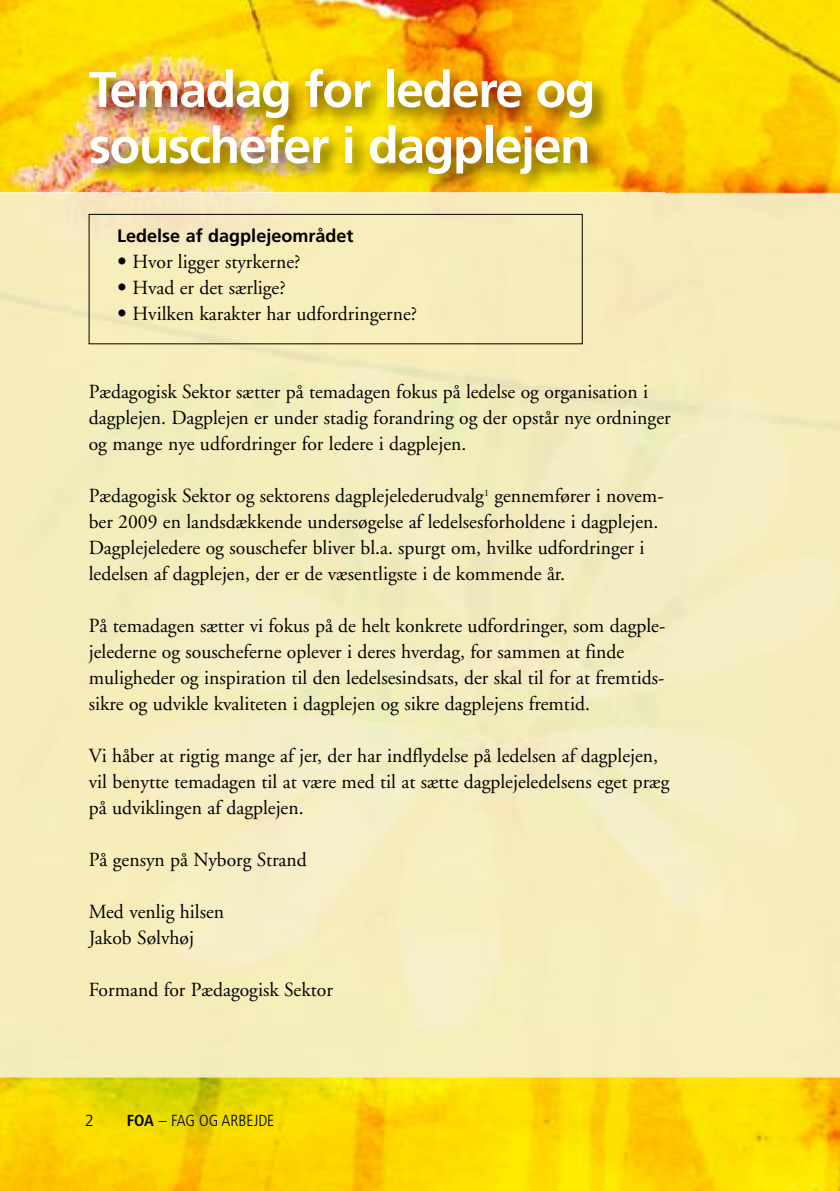
<style>
.page{position:relative;width:840px;height:1191px;background:#fff}
.page>*{position:absolute;margin:0;border:0;box-sizing:border-box;transform-origin:0 0}
.t1{font:700 50px/56px "Frutiger";letter-spacing:-.03em;color:#fff}
.t2{font:20px/26px "Adobe Garamond";color:#000}
.t3{font:700 18px "Frutiger";color:#000}
.t4{font:300 condensed 16px "Frutiger";color:#000}
.t5{font:300 16px "Frutiger";color:#000}
.s1{font-family:"Bauer Bodoni Std";font-weight:900}
.s2{font-weight:700}
</style>
<div class="page">
<img style="left:0;top:0;width:839px;height:1191px">
<img style="left:68px;top:56px;width:596px;height:137px">
<img style="left:0;top:193px;width:664px;height:1px">
<img style="left:0;top:194px;width:839px;height:883px">
<div style="left:89px;top:214px;width:493px;height:130px;border:1px solid #000"></div>
<h1 class="t1" style="left:89px;top:65px;width:508px">Temadag for ledere og souschefer i dagplejen</h1>
<p class="t3" style="left:117px;top:228px;width:238px">Ledelse af dagplejeområdet</p>
<p class="t2" style="left:117px;top:250px;width:185px"><span class="s1">•</span> Hvor ligger styrkerne?</p>
<p class="t2" style="left:117px;top:276px;width:170px"><span class="s1">•</span> Hvad er det særlige?</p>
<p class="t2" style="left:117px;top:302px;width:301px"><span class="s1">•</span> Hvilken karakter har udfordringerne?</p>
<p class="t2" style="left:89px;top:380px;width:583px">Pædagogisk Sektor sætter på temadagen fokus på ledelse og organisation i dagplejen. Dagplejen er under stadig forandring og der opstår nye ordninger og mange nye udfordringer for ledere i dagplejen.</p>
<p class="t2" style="left:89px;top:484px;width:576px">Pædagogisk Sektor og sektorens dagplejelederudvalg<sup>1</sup> gennemfører i novem&shy;ber 2009 en landsdækkende undersøgelse af ledelsesforholdene i dagplejen.<br>Dagplejeledere og souschefer bliver bl.a. spurgt om, hvilke udfordringer i ledelsen af dagplejen, der er de væsentligste i de kommende år.</p>
<p class="t2" style="left:89px;top:614px;width:577px">På temadagen sætter vi fokus på de helt konkrete udfordringer, som dagple&shy;jelederne og souscheferne oplever i deres hverdag, for sammen at finde muligheder og inspiration til den ledelsesindsats, der skal til for at fremtids&shy;sikre og udvikle kvaliteten i dagplejen og sikre dagplejens fremtid.</p>
<p class="t2" style="left:89px;top:744px;width:582px">Vi håber at rigtig mange af jer, der har indflydelse på ledelsen af dagplejen, vil benytte temadagen til at være med til at sætte dagplejeledelsens eget præg på udviklingen af dagplejen.</p>
<p class="t2" style="left:89px;top:848px;width:219px">På gensyn på Nyborg Strand</p>
<p class="t2" style="left:89px;top:900px;width:137px">Med venlig hilsen<br>Jakob Sølvhøj</p>
<p class="t2" style="left:89px;top:978px;width:245px">Formand for Pædagogisk Sektor</p>
<p class="t5" style="left:85px;top:1114px;width:10px">2</p>
<p class="t4" style="left:127px;top:1114px;width:149px"><span class="s2">FOA</span> – FAG OG ARBEJDE</p>
</div>
